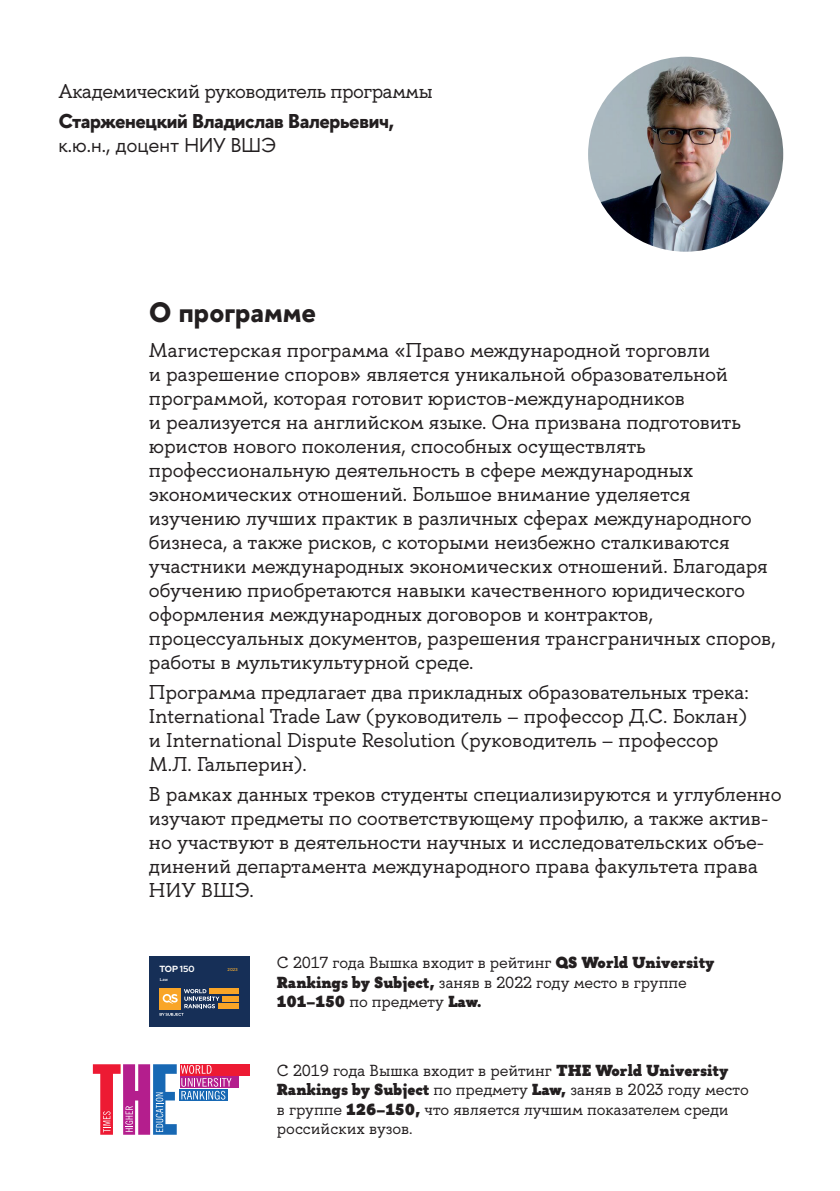
<style>
.page{position:relative;width:840px;height:1191px;background:#fff}
.page>*{position:absolute;margin:0;border:0;box-sizing:border-box;transform-origin:0 0}
.Заголовок{font:700 28px "HSE Sans";color:#231f20}
.Текст{font:20px/24px "HSE Slab";color:#231f20}
.t1{font:700 20px/24px "HSE Sans";letter-spacing:-.02em;color:#231f20}
.Текст-2{font:20px "HSE Slab";letter-spacing:-.02em;color:#231f20}
.текст_рейтинг{font:16px/19.2px "HSE Slab";color:#231f20}
.t2{font:700 8.8px "Red Hat Display";color:#fff}
.t3{font:500 4.2px "Red Hat Text";color:#fbb131}
.t4{font:500 4.2px "Red Hat Text";color:#fff}
.s1{font-weight:400}
.s2{font-weight:900}
</style>
<div class="page">
<img style="left:587px;top:57px;width:195px;height:195px;border-radius:97px">
<div style="left:149px;top:956px;width:100px;height:71px;background:#162f57"></div>
<div style="left:159px;top:988px;width:22px;height:21px;background:#f9a527"></div>
<div style="left:209px;top:988px;width:30px;height:6px;background:#f9a527"></div>
<div style="left:222px;top:995px;width:17px;height:6px;background:#f9a527"></div>
<div style="left:218px;top:1003px;width:21px;height:6px;background:#f9a527"></div>
<svg style="left:159px;top:989px;width:60px;height:26px"></svg>
<div style="left:180px;top:1064px;width:69px;height:11px;background:#ed1a33"></div>
<div style="left:180px;top:1076px;width:58px;height:12px;background:#b41e8d"></div>
<svg style="left:93px;top:1064px;width:138px;height:70px"></svg>
<p class="Текст-2" style="left:58px;top:79px;width:375px">Академический руководитель программы</p>
<p class="t1" style="left:58px;top:109px;width:337px">Старженецкий Владислав Валерьевич, <span class="s1">к.ю.н., доцент НИУ ВШЭ</span></p>
<p class="Заголовок" style="left:149px;top:293px;width:168px">О программе</p>
<p class="Текст" style="left:149px;top:339px;width:628px">Магистерская программа «Право международной торговли<br>и разрешение споров» является уникальной образовательной программой, которая готовит юристов-международников<br>и реализуется на английском языке. Она призвана подготовить юристов нового поколения, способных осуществлять профессиональную деятельность в сфере международных экономических отношений. Большое внимание уделяется изучению лучших практик в различных сферах международного бизнеса, а также рисков, с которыми неизбежно сталкиваются участники международных экономических отношений. Благодаря обучению приобретаются навыки качественного юридического оформления международных договоров и контрактов, процессуальных документов, разрешения трансграничных споров, работы в мультикультурной среде.</p>
<p class="Текст" style="left:149px;top:680px;width:601px">Программа предлагает два прикладных образовательных трека:<br>International Trade Law (руководитель – профессор Д.С. Боклан) и International Dispute Resolution (руководитель – профессор М.Л. Гальперин).</p>
<p class="Текст" style="left:149px;top:782px;width:633px">В рамках данных треков студенты специализируются и углубленно изучают предметы по соответствующему профилю, а также актив&shy;но участвуют в деятельности научных и исследовательских объе&shy;динений департамента международного права факультета права НИУ ВШЭ.</p>
<p class="t2" style="left:159px;top:963px;width:37px">TOP 150</p>
<p class="t4" style="left:160px;top:977px;width:10px">Law</p>
<p class="t3" style="left:227px;top:967px;width:12px">2023</p>
<p class="текст_рейтинг" style="left:277px;top:953px;width:439px">С 2017 года Вышка входит в рейтинг <span class="s2">QS World University<br>Rankings by Subject,</span> заняв в 2022 году место в группе<br><span class="s2">101–150</span> по предмету <span class="s2">Law.</span></p>
<p class="текст_рейтинг" style="left:277px;top:1061px;width:473px">С 2019 года Вышка входит в рейтинг <span class="s2">THE World University Rankings by Subject</span> по предмету <span class="s2">Law,</span> заняв в 2023 году место в группе <span class="s2">126–150,</span> что является лучшим показателем среди российских вузов.</p>
</div>
